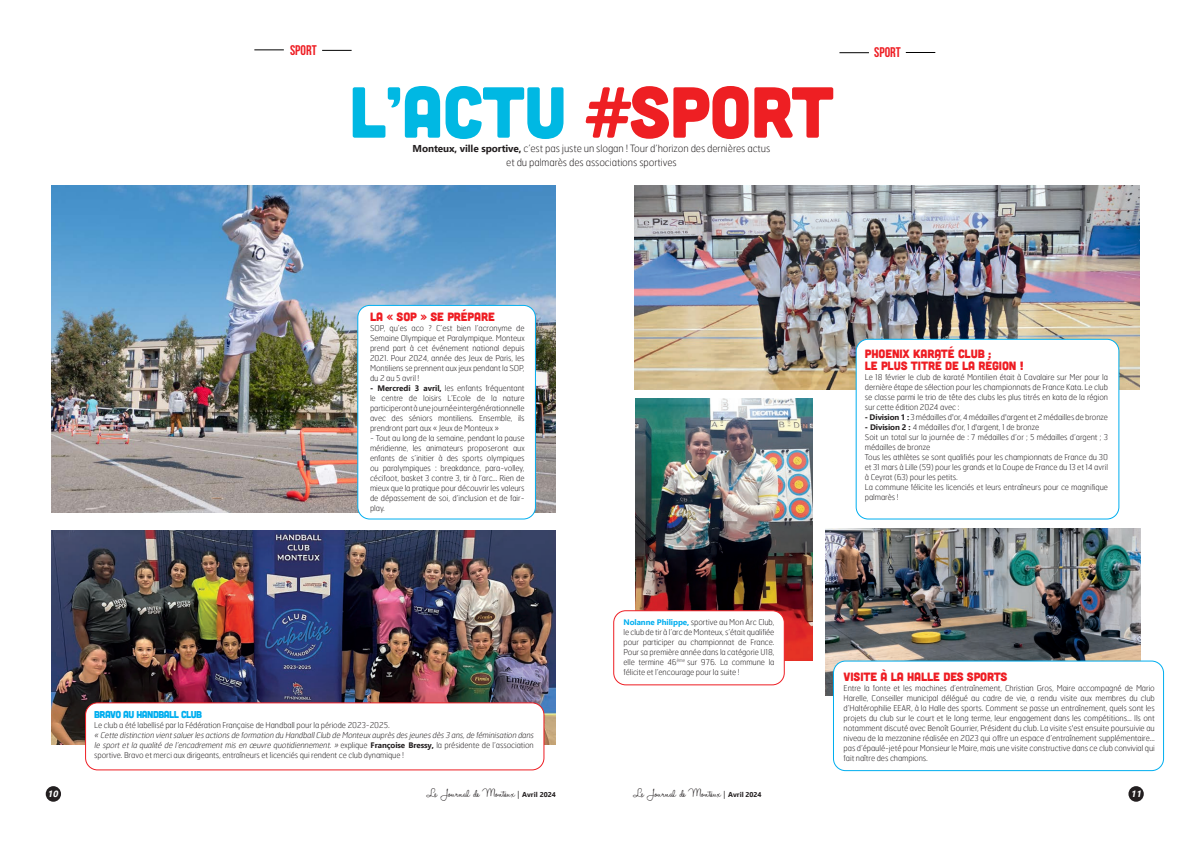
<style>
.page{position:relative;width:1191px;height:842px;background:#fff}
.page>*{position:absolute;margin:0;border:0;box-sizing:border-box;transform-origin:0 0}
.t1{font:72px "Cubano";letter-spacing:-.01em;color:#00b8e3}
.t2{font:14px "Bebas Neue";color:#ee1d23}
.t3{font:13px "Halo Handletter";color:#231f20}
.t4{font:12px "Cubano";letter-spacing:-.01em;color:#ee1d23}
.t5{font:100 10px "Hermes";letter-spacing:-.01em;color:#231f20}
.t6{font:10px "Cubano";letter-spacing:-.05em;color:#00aeef}
.t7{font:italic 700 9px "Ebrima";color:#fff}
.t8{font:100 8px/10px "Hermes";letter-spacing:-.01em;color:#231f20;text-align:justify}
.t9{font:italic 100 8px/10px "Hermes";color:#231f20}
.s1{color:#ee1f23}
.s2{font-family:"Ebrima";font-weight:700}
.s3{font-style:normal}
.s4{font-family:"Ebrima";font-weight:700;font-style:normal}
.s5{font-family:"Ebrima";font-weight:700;color:#00aeef}
.s6{font-family:"Ebrima";font-size:8px}
.s7{font-family:"Ebrima";font-weight:700;font-size:7px}
</style>
<div class="page">
<div style="left:1128px;top:786px;width:15px;height:16px;background:#231f20;border-radius:50%"></div>
<div style="left:46px;top:786px;width:15px;height:16px;background:#231f20;border-radius:50%"></div>
<hr style="left:905px;top:52px;width:30px;height:1px;background:#000">
<hr style="left:839px;top:53px;width:30px;height:1px;background:#000">
<svg style="left:322px;top:50px;width:29px;height:1px"></svg>
<hr style="left:254px;top:50px;width:30px;height:1px;background:#000">
<img style="left:51px;top:186px;width:505px;height:326px">
<img style="left:51px;top:530px;width:505px;height:215px">
<img style="left:635px;top:186px;width:504px;height:204px">
<img style="left:635px;top:398px;width:177px;height:262px">
<img style="left:825px;top:528px;width:315px;height:167px">
<div style="left:358px;top:305px;width:177px;height:214px;background:#fff;border-radius:12px"></div>
<div style="left:357px;top:305px;width:179px;height:214px;border:1px solid #00aeef;border-radius:12px"></div>
<div style="left:86px;top:703px;width:458px;height:67px;background:#fff;border-radius:12px"></div>
<div style="left:85px;top:702px;width:459px;height:68px;border:1px solid #ee1d23;border-radius:12px"></div>
<div style="left:613px;top:611px;width:171px;height:74px;background:#fff;border-radius:12px"></div>
<div style="left:613px;top:610px;width:171px;height:75px;border:1px solid #ee1d23;border-radius:12px"></div>
<div style="left:856px;top:339px;width:262px;height:180px;background:#fff;border-radius:12px"></div>
<div style="left:855px;top:339px;width:264px;height:180px;border:1px solid #00aeef;border-radius:12px"></div>
<div style="left:833px;top:661px;width:330px;height:110px;background:#fff;border-radius:12px"></div>
<div style="left:833px;top:660px;width:331px;height:111px;border:1px solid #00aeef;border-radius:12px"></div>
<p class="t2" style="left:290px;top:43px;width:28px">SPORT</p>
<p class="t2" style="left:874px;top:44px;width:28px">SPORT</p>
<p class="t1" style="left:349px;top:66px;width:486px">L’ACTU <span class="s1">#SPORT</span></p>
<p class="t5" style="left:413px;top:142px;width:359px"><span class="s2">Monteux, ville sportive,</span> c’est pas juste un slogan ! Tour d’horizon des dernières actus</p>
<p class="t5" style="left:506px;top:156px;width:172px">et du palmarès des associations sportives</p>
<p class="t4" style="left:370px;top:309px;width:126px">LA « SOP » SE PRÉPARE</p>
<p class="t8" style="left:370px;top:323px;width:156px">SOP, qu’es aco ? C’est bien l’acronyme de Semaine Olympique et Paralympique. Monteux prend part à cet événement national depuis 2021. Pour 2024, année des Jeux de Paris, les Montiliens se prennent aux jeux pendant la SOP, du 2 au 5 avril !</p>
<p class="t8" style="left:370px;top:383px;width:156px"><span class="s2">- Mercredi 3 avril,</span> les enfants fréquentant le centre de loisirs L’Ecole de la nature participeront à une journée intergénérationnelle avec des séniors montiliens. Ensemble, ils prendront part aux « Jeux de Monteux »</p>
<p class="t8" style="left:370px;top:433px;width:156px">- Tout au long de la semaine, pendant la pause méridienne, les animateurs proposeront aux enfants de s’initier à des sports olympiques ou paralympiques : breakdance, para-volley, cécifoot, basket 3 contre 3, tir à l’arc... Rien de mieux que la pratique pour découvrir les valeurs de dépassement de soi, d’inclusion et de fair&shy;play.</p>
<p class="t6" style="left:94px;top:708px;width:109px">BRAVO AU HANDBALL CLUB</p>
<p class="t8" style="left:94px;top:720px;width:297px">Le club a été labellisé par la Fédération Française de Handball pour la période 2023-2025.</p>
<p class="t9" style="left:94px;top:730px;width:443px">« Cette distinction vientsaluerles actions de formation du HandballClub de Monteuxauprès des jeunes dès 3 ans,de féminisation dans le sport et la qualité de l’encadrement mis en œuvre quotidiennement. » <span class="s3">e x p l i q u e</span> <span class="s4">F ra n ço i se B ressy,</span> <span class="s3">l a p ré s i d e n t e d e l ’ a s s o c i a t i o n sportive. Bravo et merci aux dirigeants, entraîneurs et licenciés qui rendent ce club dynamique !</span></p>
<p class="t8" style="left:623px;top:617px;width:152px"><span class="s5">Nolanne Philippe,</span> sportive au Mon Arc Club, le club de tir à l’arc de Monteux, s’était qualifiée pour participer au championnat de France.<br>Pour sa première année dans la catégorie U18, elle termine 46<sup>ème</sup> sur 976. La commune la félicite et l’encourage pour la suite !</p>
<p class="t4" style="left:865px;top:346px;width:128px">PHOENIX KARATÉ CLUB :</p>
<p class="t4" style="left:865px;top:358px;width:160px">LE PLUS TITRÉ DE LA RÉGION !</p>
<p class="t8" style="left:865px;top:371px;width:245px">Le 18 février le club de karaté Montilien était à Cavalaire sur Mer pour la dernière étape de sélection pour les championnats de France Kata. Le club se classe parmi le trio de tête des clubs les plus titrés en kata de la région sur cette édition 2024 avec :</p>
<p class="t8" style="left:865px;top:411px;width:245px"><span class="s2">- Division 1 :</span> 3 médailles d'or, 4 médailles d'argent et 2 médailles de bronze</p>
<p class="t8" style="left:865px;top:421px;width:176px"><span class="s2">- Division 2 :</span> 4 médailles d'or, 1 d'argent, 1 de bronze</p>
<p class="t8" style="left:865px;top:431px;width:245px">Soit un total sur la journée de : 7 médailles d’or ; 5 médailles d’argent ; 3 médailles de bronze</p>
<p class="t8" style="left:865px;top:451px;width:245px">Tous les athlètes se sont qualifiés pour les championnats de France du 30 et 31 mars à Lille (59) pour les grands et la Coupe de France du 13 et 14 avril à Ceyrat (63) pour les petits.</p>
<p class="t8" style="left:865px;top:481px;width:245px">La commune félicite les licenciés et leurs entraîneurs pour ce magnifique palmarès !</p>
<p class="t4" style="left:843px;top:669px;width:165px">VISITE À LA HALLE DES SPORTS</p>
<p class="t8" style="left:843px;top:683px;width:313px">Entre la fonte et les machines d’entraînement, Christian Gros, Maire accompagné de Mario Harelle, Conseiller municipal délégué au cadre de vie, a rendu visite aux membres du club d’Haltérophilie EEAR, à la Halle des sports. Comment se passe un entraînement, quels sont les projets du club sur le court et le long terme, leur engagement dans les compétitions... Ils ont notamment discuté avec Benoît Gourrier, Président du club. La visite s'est ensuite poursuivie au niveau de la mezzanine réalisée en 2023 qui offre un espace d’entraînement supplémentaire… pas d’épaulé-jeté pour Monsieur le Maire, mais une visite constructive dans ce club convivial qui fait naître des champions.</p>
<p class="t7" style="left:48px;top:786px;width:14px">10</p>
<h3 class="t3" style="left:426px;top:786px;width:131px">Le Journal de Monteux <span class="s6">|</span> <span class="s7">Avril 2024</span></h3>
<h3 class="t3" style="left:633px;top:786px;width:130px">Le Journal de Monteux <span class="s6">|</span> <span class="s7">Avril 2024</span></h3>
<p class="t7" style="left:1130px;top:786px;width:14px">11</p>
</div>
